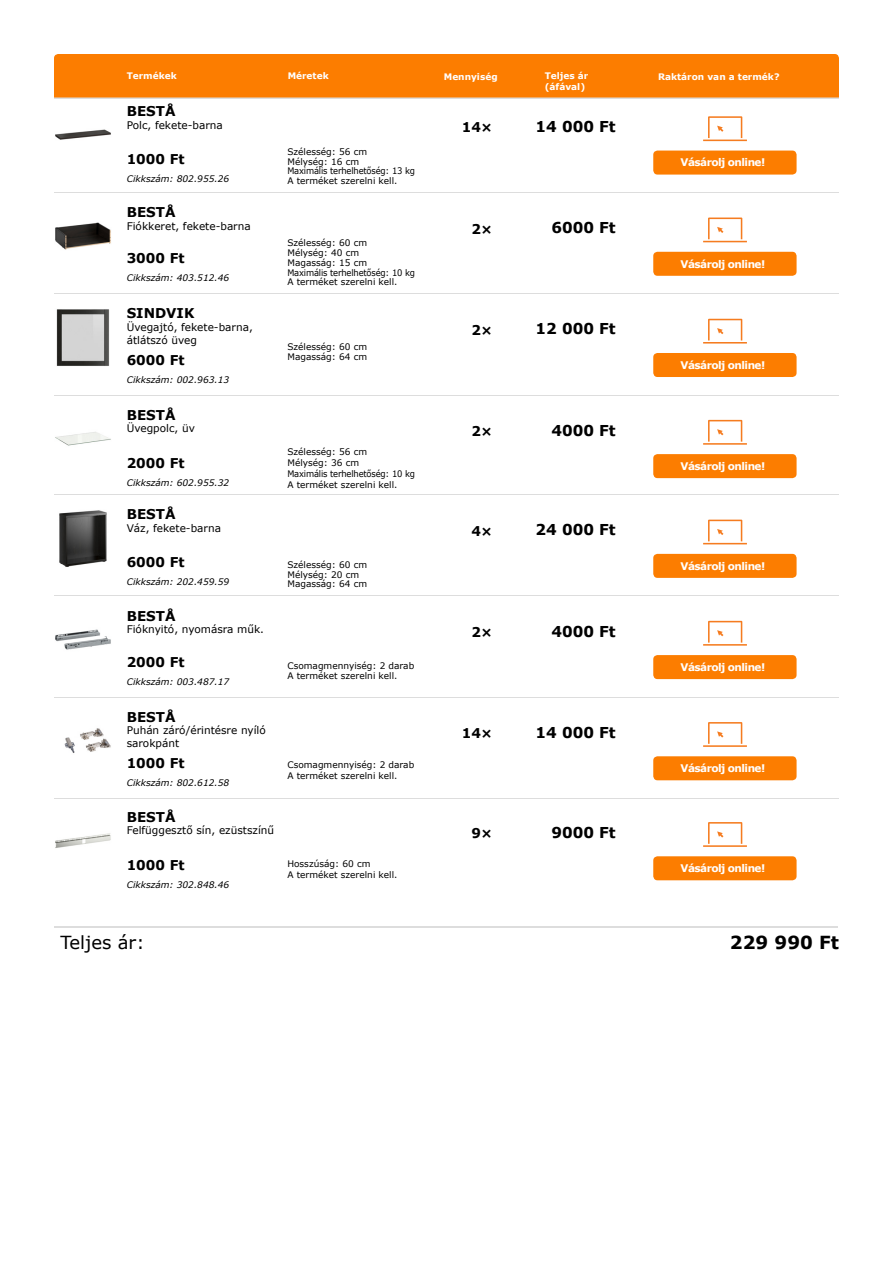
<style>
.page{position:relative;width:893px;height:1263px;background:#fff}
.page>*{position:absolute;margin:0;border:0;box-sizing:border-box;transform-origin:0 0}
.t1{font:18px "Verdana";color:#000}
.t2{font:700 18px "Verdana";color:#000}
.t3{font:700 15px "Verdana";color:#000}
.t4{font:700 13.5px "Verdana";color:#000}
.t5{font:10.5px/12.6px "Verdana";color:#000}
.t6{font:700 10.5px "Verdana";letter-spacing:-.05em;color:#fff}
.t7{font:9px/9.8px "Verdana";color:#000}
.t8{font:italic 9px "Verdana";color:#000}
.t9{font:700 9px/10.8px "Verdana";color:#fff}
</style>
<div class="page">
<hr style="left:54px;top:98px;width:785px;height:1px;background:#ddd">
<hr style="left:55px;top:926px;width:783px;height:2px;background:#ddd">
<div style="left:54px;top:54px;width:785px;height:43px;background:#fc7d00"></div>
<hr style="left:54px;top:192px;width:785px;height:1px;background:#ddd">
<hr style="left:54px;top:596px;width:785px;height:1px;background:#ddd">
<hr style="left:54px;top:494px;width:785px;height:1px;background:#ddd">
<img style="left:55px;top:129px;width:56px;height:11px">
<img style="left:59px;top:510px;width:48px;height:57px">
<div style="left:653px;top:151px;width:144px;height:24px;background:#fc7d00;border-radius:4px"></div>
<svg style="left:703px;top:116px;width:44px;height:25px"></svg>
<div style="left:653px;top:554px;width:144px;height:24px;background:#fc7d00;border-radius:4px"></div>
<svg style="left:703px;top:520px;width:44px;height:24px"></svg>
<hr style="left:54px;top:293px;width:785px;height:1px;background:#ddd">
<hr style="left:54px;top:697px;width:785px;height:1px;background:#ddd">
<img style="left:55px;top:222px;width:56px;height:28px">
<img style="left:55px;top:629px;width:56px;height:21px">
<div style="left:653px;top:252px;width:144px;height:24px;background:#fc7d00;border-radius:4px"></div>
<svg style="left:703px;top:218px;width:44px;height:24px"></svg>
<div style="left:653px;top:655px;width:144px;height:24px;background:#fc7d00;border-radius:4px"></div>
<svg style="left:703px;top:621px;width:44px;height:25px"></svg>
<hr style="left:54px;top:395px;width:785px;height:1px;background:#ddd">
<hr style="left:54px;top:798px;width:785px;height:1px;background:#ddd">
<img style="left:56px;top:309px;width:54px;height:57px">
<img style="left:64px;top:728px;width:47px;height:25px">
<div style="left:653px;top:353px;width:144px;height:24px;background:#fc7d00;border-radius:4px"></div>
<svg style="left:703px;top:319px;width:44px;height:25px"></svg>
<div style="left:653px;top:756px;width:144px;height:24px;background:#fc7d00;border-radius:4px"></div>
<svg style="left:703px;top:722px;width:44px;height:25px"></svg>
<img style="left:55px;top:432px;width:56px;height:14px">
<img style="left:55px;top:833px;width:56px;height:15px">
<div style="left:653px;top:454px;width:144px;height:24px;background:#fc7d00;border-radius:4px"></div>
<svg style="left:703px;top:420px;width:44px;height:25px"></svg>
<div style="left:653px;top:856px;width:144px;height:24px;background:#fc7d00;border-radius:4px"></div>
<svg style="left:703px;top:822px;width:44px;height:25px"></svg>
<p class="t9" style="left:288px;top:70px;width:43px">Méretek</p>
<p class="t9" style="left:127px;top:70px;width:52px">Termékek</p>
<p class="t9" style="left:444px;top:71px;width:55px">Mennyiség</p>
<p class="t9" style="left:545px;top:70px;width:45px">Teljes ár (áfával)</p>
<p class="t9" style="left:658px;top:71px;width:123px">Raktáron van a termék?</p>
<h3 class="t4" style="left:127px;top:101px;width:50px">BESTÅ</h3>
<p class="t5" style="left:127px;top:118px;width:98px">Polc, fekete-barna</p>
<h3 class="t4" style="left:127px;top:149px;width:59px">1000 Ft</h3>
<p class="t8" style="left:127px;top:173px;width:104px">Cikkszám: 802.955.26</p>
<h3 class="t4" style="left:127px;top:203px;width:50px">BESTÅ</h3>
<p class="t5" style="left:127px;top:220px;width:126px">Fiókkeret, fekete-barna</p>
<h3 class="t4" style="left:127px;top:249px;width:59px">3000 Ft</h3>
<p class="t8" style="left:127px;top:272px;width:104px">Cikkszám: 403.512.46</p>
<h3 class="t4" style="left:127px;top:304px;width:69px">SINDVIK</h3>
<p class="t5" style="left:127px;top:321px;width:128px">Üvegajtó, fekete-barna, átlátszó üveg</p>
<h3 class="t4" style="left:127px;top:350px;width:59px">6000 Ft</h3>
<p class="t8" style="left:127px;top:373px;width:104px">Cikkszám: 002.963.13</p>
<h3 class="t4" style="left:127px;top:405px;width:50px">BESTÅ</h3>
<p class="t5" style="left:127px;top:422px;width:70px">Üvegpolc, üv</p>
<h3 class="t4" style="left:127px;top:453px;width:59px">2000 Ft</h3>
<p class="t8" style="left:127px;top:476px;width:104px">Cikkszám: 602.955.32</p>
<h3 class="t4" style="left:127px;top:505px;width:50px">BESTÅ</h3>
<p class="t5" style="left:127px;top:522px;width:96px">Váz, fekete-barna</p>
<h3 class="t4" style="left:127px;top:553px;width:59px">6000 Ft</h3>
<p class="t8" style="left:127px;top:576px;width:104px">Cikkszám: 202.459.59</p>
<h3 class="t4" style="left:127px;top:606px;width:50px">BESTÅ</h3>
<p class="t5" style="left:127px;top:623px;width:139px">Fióknyitó, nyomásra műk.</p>
<h3 class="t4" style="left:127px;top:652px;width:59px">2000 Ft</h3>
<p class="t8" style="left:127px;top:675px;width:104px">Cikkszám: 003.487.17</p>
<h3 class="t4" style="left:127px;top:707px;width:50px">BESTÅ</h3>
<p class="t5" style="left:127px;top:724px;width:141px">Puhán záró/érintésre nyíló sarokpánt</p>
<h3 class="t4" style="left:127px;top:753px;width:59px">1000 Ft</h3>
<p class="t8" style="left:127px;top:776px;width:104px">Cikkszám: 802.612.58</p>
<h3 class="t4" style="left:127px;top:807px;width:50px">BESTÅ</h3>
<p class="t5" style="left:127px;top:824px;width:149px">Felfüggesztő sín, ezüstszínű</p>
<h3 class="t4" style="left:127px;top:855px;width:59px">1000 Ft</h3>
<p class="t8" style="left:127px;top:878px;width:104px">Cikkszám: 302.848.46</p>
<p class="t7" style="left:287px;top:147px;width:129px">Szélesség: 56 cm<br>Mélység: 16 cm<br>Maximális terhelhetőség: 13 kg<br>A terméket szerelni kell.</p>
<p class="t7" style="left:287px;top:238px;width:129px">Szélesség: 60 cm<br>Mélység: 40 cm<br>Magasság: 15 cm<br>Maximális terhelhetőség: 10 kg<br>A terméket szerelni kell.</p>
<p class="t7" style="left:287px;top:341px;width:81px;line-height:10.8px">Szélesség: 60 cm<br>Magasság: 64 cm</p>
<p class="t7" style="left:287px;top:446px;width:129px;line-height:10.8px">Szélesség: 56 cm<br>Mélység: 36 cm<br>Maximális terhelhetőség: 10 kg<br>A terméket szerelni kell.</p>
<p class="t7" style="left:287px;top:560px;width:81px">Szélesség: 60 cm<br>Mélység: 20 cm<br>Magasság: 64 cm</p>
<p class="t7" style="left:287px;top:661px;width:128px">Csomagmennyiség: 2 darab<br>A terméket szerelni kell.</p>
<p class="t7" style="left:287px;top:759px;width:128px;line-height:10.8px">Csomagmennyiség: 2 darab<br>A terméket szerelni kell.</p>
<p class="t7" style="left:287px;top:859px;width:112px;line-height:10.8px">Hosszúság: 60 cm<br>A terméket szerelni kell.</p>
<h3 class="t4" style="left:462px;top:118px;width:32px">14×</h3>
<h2 class="t3" style="left:536px;top:116px;width:82px">14 000 Ft</h2>
<h3 class="t4" style="left:471px;top:219px;width:23px">2×</h3>
<h2 class="t3" style="left:551px;top:217px;width:66px">6000 Ft</h2>
<h3 class="t4" style="left:471px;top:320px;width:23px">2×</h3>
<h2 class="t3" style="left:536px;top:318px;width:82px">12 000 Ft</h2>
<h3 class="t4" style="left:471px;top:421px;width:23px">2×</h3>
<h2 class="t3" style="left:551px;top:419px;width:66px">4000 Ft</h2>
<h3 class="t4" style="left:471px;top:521px;width:23px">4×</h3>
<h2 class="t3" style="left:536px;top:519px;width:82px">24 000 Ft</h2>
<h3 class="t4" style="left:471px;top:622px;width:23px">2×</h3>
<h2 class="t3" style="left:551px;top:620px;width:66px">4000 Ft</h2>
<h3 class="t4" style="left:462px;top:724px;width:32px">14×</h3>
<h2 class="t3" style="left:536px;top:722px;width:82px">14 000 Ft</h2>
<h3 class="t4" style="left:471px;top:824px;width:23px">9×</h3>
<h2 class="t3" style="left:551px;top:822px;width:66px">9000 Ft</h2>
<p class="t6" style="left:680px;top:155px;width:86px">Vásárolj online!</p>
<p class="t6" style="left:680px;top:256px;width:86px">Vásárolj online!</p>
<p class="t6" style="left:680px;top:358px;width:86px">Vásárolj online!</p>
<p class="t6" style="left:680px;top:459px;width:86px">Vásárolj online!</p>
<p class="t6" style="left:680px;top:558px;width:86px">Vásárolj online!</p>
<p class="t6" style="left:680px;top:660px;width:86px">Vásárolj online!</p>
<p class="t6" style="left:680px;top:761px;width:86px">Vásárolj online!</p>
<p class="t6" style="left:680px;top:861px;width:86px">Vásárolj online!</p>
<h1 class="t1" style="left:60px;top:930px;width:86px">Teljes ár:</h1>
<h1 class="t2" style="left:730px;top:929px;width:111px">229 990 Ft</h1>
</div>
